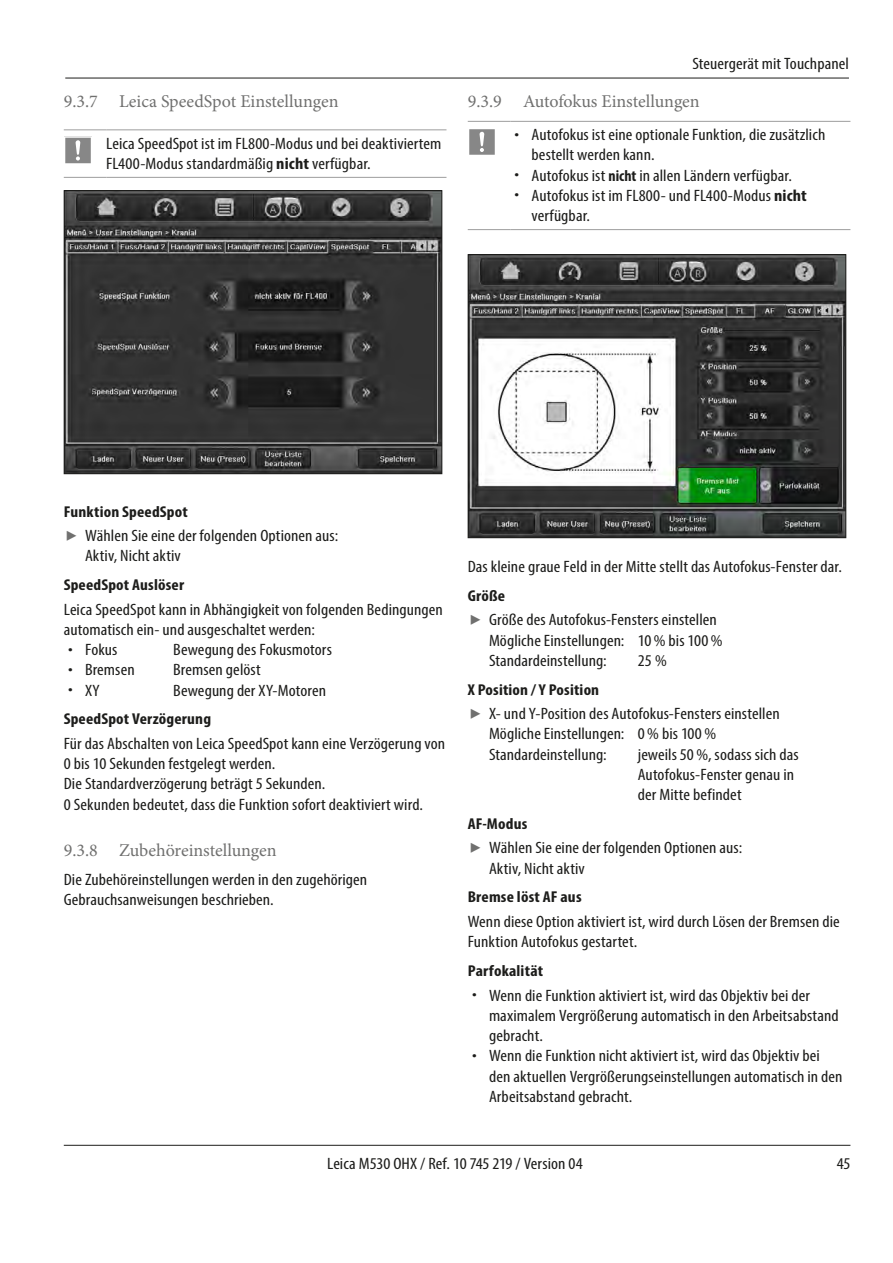
<style>
.page{position:relative;width:893px;height:1263px;background:#fff}
.page>*{position:absolute;margin:0;border:0;box-sizing:border-box;transform-origin:0 0}
.t1{font:18px "Minion Pro";letter-spacing:-.005em;color:#70706f}
.Leica_Grundtext{font:condensed 16.5px/20.2px "Myriad Pro";letter-spacing:.005em;color:#1d1d1b;scale:1.1 1}
.Leica_Handlung_Resu{font:condensed 16.5px/20.2px "Myriad Pro";letter-spacing:.005em;color:#1d1d1b;scale:1.1 1}
.Leica_Überschrift_E{font:700 condensed 15.75px "Myriad Pro";letter-spacing:.01em;color:#1d1d1b;scale:1.1 1}
.s1{font-weight:700}
.s2{font-weight:700;font-size:15.75px}
</style>
<div class="page">
<hr style="left:65px;top:78px;width:784px;height:1px;background:#1d1d1b">
<hr style="left:64px;top:1145px;width:786px;height:1px;background:#1d1d1b">
<hr style="left:64px;top:130px;width:42px;height:1px;background:#9d9d9d">
<hr style="left:106px;top:130px;width:340px;height:1px;background:#9d9d9d">
<hr style="left:64px;top:177px;width:42px;height:1px;background:#9d9d9d">
<hr style="left:106px;top:177px;width:340px;height:1px;background:#9d9d9d">
<svg style="left:64px;top:136px;width:28px;height:28px"></svg>
<img style="left:66px;top:192px;width:374px;height:280px">
<div style="left:64px;top:190px;width:378px;height:284px;border:1px solid #1d1d1b"></div>
<hr style="left:468px;top:121px;width:42px;height:1px;background:#9d9d9d">
<hr style="left:510px;top:121px;width:340px;height:1px;background:#9d9d9d">
<hr style="left:468px;top:229px;width:42px;height:1px;background:#9d9d9d">
<hr style="left:510px;top:229px;width:340px;height:1px;background:#9d9d9d">
<svg style="left:469px;top:129px;width:26px;height:26px"></svg>
<img style="left:470px;top:256px;width:374px;height:280px">
<div style="left:468px;top:254px;width:378px;height:284px;border:1px solid #1d1d1b"></div>
<p class="t1" style="left:64px;top:89px;width:276px">9.3.7 Leica SpeedSpot Einstellungen</p>
<p class="Leica_Grundtext" style="left:106px;top:133px;width:306px">Leica SpeedSpot ist im FL800-Modus und bei deaktiviertem<br>FL400-Modus standardmäßig <span class="s1">nicht</span> verfügbar.</p>
<p class="Leica_Grundtext" style="left:693px;top:53px;width:144px">Steuergerät mit Touchpanel</p>
<p class="t1" style="left:468px;top:89px;width:234px">9.3.9 Autofokus Einstellungen</p>
<p class="Leica_Grundtext" style="left:531px;top:124px;width:269px;text-indent:-17px">• Autofokus ist eine optionale Funktion, die zusätzlich bestellt werden kann.</p>
<p class="Leica_Grundtext" style="left:514px;top:165px;width:254px">• Autofokus ist <span class="s2">nicht</span> in allen Ländern verfügbar.</p>
<p class="Leica_Grundtext" style="left:531px;top:185px;width:252px;text-indent:-17px">• Autofokus ist im FL800- und FL400-Modus <span class="s1">nicht </span>verfügbar.</p>
<p class="Leica_Überschrift_E" style="left:64px;top:502px;width:114px">Funktion SpeedSpot</p>
<p class="Leica_Grundtext" style="left:85px;top:525px;width:232px">Wählen Sie eine der folgenden Optionen aus:<br>Aktiv, Nicht aktiv</p>
<p class="Leica_Überschrift_E" style="left:64px;top:575px;width:111px">SpeedSpot Auslöser</p>
<p class="Leica_Grundtext" style="left:64px;top:599px;width:346px">Leica SpeedSpot kann in Abhängigkeit von folgenden Bedingungen automatisch ein- und ausgeschaltet werden:</p>
<p class="Leica_Grundtext" style="left:68px;top:639px;width:47px">• Fokus</p>
<p class="Leica_Grundtext" style="left:173px;top:639px;width:146px">Bewegung des Fokusmotors</p>
<p class="Leica_Grundtext" style="left:68px;top:660px;width:62px">• Bremsen</p>
<p class="Leica_Grundtext" style="left:173px;top:660px;width:81px">Bremsen gelöst</p>
<p class="Leica_Grundtext" style="left:68px;top:680px;width:30px">• XY</p>
<p class="Leica_Grundtext" style="left:173px;top:680px;width:140px">Bewegung der XY-Motoren</p>
<p class="Leica_Überschrift_E" style="left:64px;top:709px;width:135px">SpeedSpot Verzögerung</p>
<p class="Leica_Grundtext" style="left:64px;top:733px;width:348px">Für das Abschalten von Leica SpeedSpot kann eine Verzögerung von<br>0 bis 10 Sekunden festgelegt werden.</p>
<p class="Leica_Grundtext" style="left:64px;top:774px;width:239px">Die Standardverzögerung beträgt 5 Sekunden.</p>
<p class="Leica_Grundtext" style="left:64px;top:794px;width:328px">0 Sekunden bedeutet, dass die Funktion sofort deaktiviert wird.</p>
<p class="t1" style="left:64px;top:838px;width:214px">9.3.8 Zubehöreinstellungen</p>
<p class="Leica_Grundtext" style="left:64px;top:869px;width:277px">Die Zubehöreinstellungen werden in den zugehörigen<br>Gebrauchsanweisungen beschrieben.</p>
<p class="Leica_Grundtext" style="left:468px;top:556px;width:342px">Das kleine graue Feld in der Mitte stellt das Autofokus-Fenster dar.</p>
<p class="Leica_Überschrift_E" style="left:468px;top:586px;width:36px">Größe</p>
<p class="Leica_Grundtext" style="left:489px;top:610px;width:209px">Größe des Autofokus-Fensters einstellen</p>
<p class="Leica_Handlung_Resu" style="left:489px;top:630px;width:214px">Mögliche Einstellungen: 10% bis 100%</p>
<p class="Leica_Handlung_Resu" style="left:489px;top:650px;width:108px">Standardeinstellung:</p>
<p class="Leica_Handlung_Resu" style="left:638px;top:650px;width:28px">25 %</p>
<p class="Leica_Überschrift_E" style="left:468px;top:680px;width:121px">X Position / Y Position</p>
<p class="Leica_Grundtext" style="left:489px;top:703px;width:266px">X- und Y-Position des Autofokus-Fensters einstellen</p>
<p class="Leica_Handlung_Resu" style="left:489px;top:724px;width:208px">Mögliche Einstellungen: 0% bis 100%</p>
<p class="Leica_Handlung_Resu" style="left:489px;top:744px;width:108px">Standardeinstellung:</p>
<p class="Leica_Handlung_Resu" style="left:638px;top:744px;width:148px">jeweils 50%, sodass sich das<br>Autofokus-Fenster genau in der Mitte befindet</p>
<p class="Leica_Überschrift_E" style="left:468px;top:814px;width:56px">AF-Modus</p>
<p class="Leica_Grundtext" style="left:489px;top:838px;width:232px">Wählen Sie eine der folgenden Optionen aus:<br>Aktiv, Nicht aktiv</p>
<p class="Leica_Überschrift_E" style="left:468px;top:887px;width:105px">Bremse löst AF aus</p>
<p class="Leica_Grundtext" style="left:468px;top:911px;width:340px">Wenn diese Option aktiviert ist, wird durch Lösen der Bremsen die<br>Funktion Autofokus gestartet.</p>
<p class="Leica_Überschrift_E" style="left:468px;top:961px;width:70px">Parfokalität</p>
<p class="Leica_Grundtext" style="left:489px;top:985px;width:319px;text-indent:-17px">• Wenn die Funktion aktiviert ist, wird das Objektiv bei der maximalem Vergrößerung automatisch in den Arbeitsabstand gebracht.</p>
<p class="Leica_Grundtext" style="left:489px;top:1045px;width:323px;text-indent:-17px">• Wenn die Funktion nicht aktiviert ist, wird das Objektiv bei den aktuellen Vergrößerungseinstellungen automatisch in den<br>Arbeitsabstand gebracht.</p>
<p class="Leica_Grundtext" style="left:327px;top:1153px;width:234px">Leica M530 OHX / Ref. 10 745 219 / Version 04</p>
<p class="Leica_Grundtext" style="left:837px;top:1153px;width:14px">45</p>
</div>
